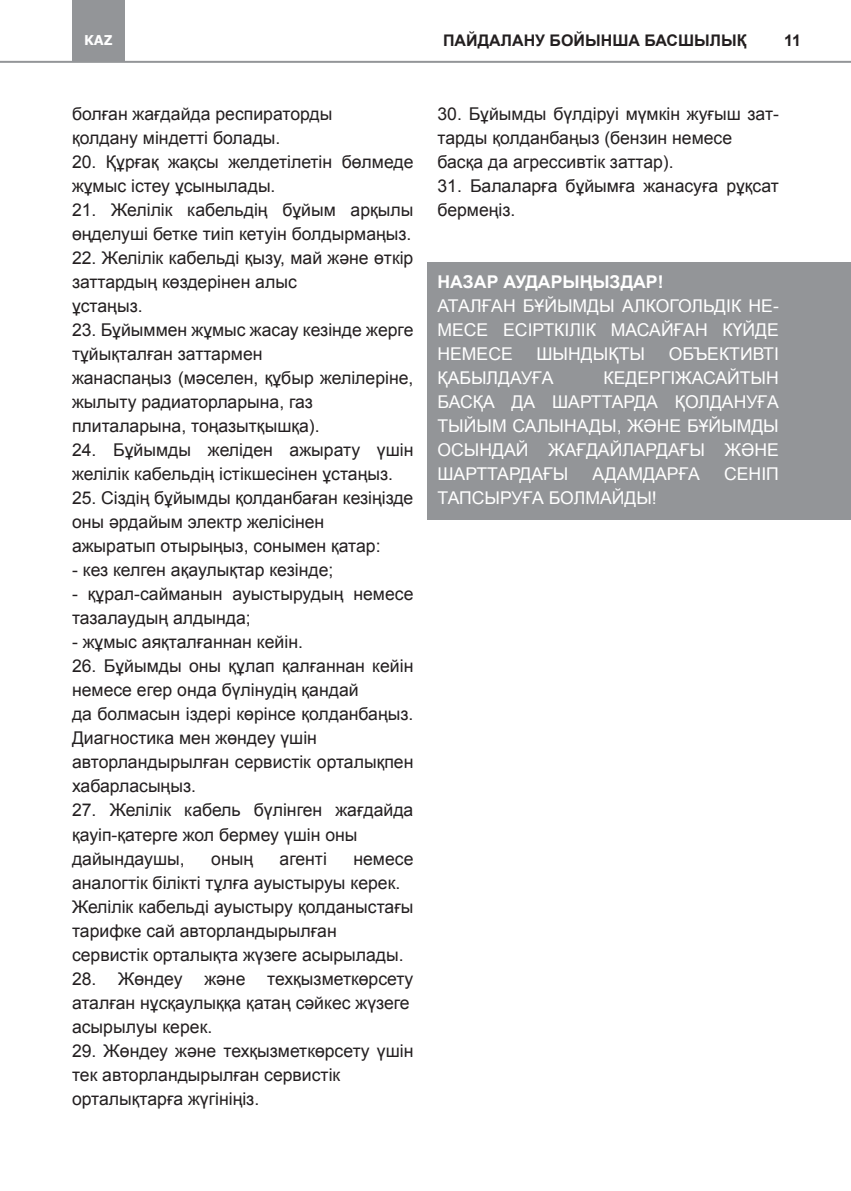
<style>
.page{position:relative;width:851px;height:1191px;background:#fff}
.page>*{position:absolute;margin:0;border:0;box-sizing:border-box;transform-origin:0 0}
.t1{font:17.6px/24px "Arial";color:#231f20}
.t2{font:17.6px/24px "Arial";color:#fff;text-align:justify}
.t3{font:700 17.6px "Arial";color:#fff}
.t4{font:700 16px "Arial";color:#231f20}
.t5{font:700 13.6px "Verdana";color:#fff;scale:.95 1}
</style>
<div class="page">
<hr style="left:0;top:61px;width:850px;height:2px;background:#939598">
<div style="left:72px;top:0;width:53px;height:62px;background:#939598"></div>
<div style="left:427px;top:262px;width:423px;height:258px;background:#939598"></div>
<p class="t5" style="left:84px;top:30px;width:32px">KAZ</p>
<p class="t4" style="left:443px;top:30px;width:305px">ПАЙДАЛАНУ БОЙЫНША БАСШЫЛЫҚ</p>
<p class="t4" style="left:784px;top:30px;width:18px">11</p>
<p class="t1" style="left:72px;top:102px;width:262px">болған жағдайда респираторды қолдану міндетті болады.</p>
<p class="t1" style="left:72px;top:150px;width:343px">20. Құрғақ жақсы желдетілетін бөлмеде жұмыс істеу ұсынылады.</p>
<p class="t1" style="left:72px;top:198px;width:343px">21. Желілік кабельдің бұйым арқылы өңделуші бетке тиіп кетуін болдырмаңыз.</p>
<p class="t1" style="left:72px;top:246px;width:343px">22. Желілік кабельді қызу, май және өткір заттардың көздерінен алыс<br>ұстаңыз.</p>
<p class="t1" style="left:72px;top:318px;width:343px">23. Бұйыммен жұмыс жасау кезінде жерге тұйықталған заттармен<br>жанаспаңыз (мәселен, құбыр желілеріне, жылыту радиаторларына, газ плиталарына, тоңазытқышқа).</p>
<p class="t1" style="left:72px;top:438px;width:343px">24. Бұйымды желіден ажырату үшін желілік кабельдің істікшесінен ұстаңыз.</p>
<p class="t1" style="left:72px;top:486px;width:343px">25. Сіздің бұйымды қолданбаған кезіңізде оны әрдайым электр желісінен<br>ажыратып отырыңыз, сонымен қатар:</p>
<p class="t1" style="left:72px;top:558px;width:263px">- кез келген ақаулықтар кезінде;</p>
<p class="t1" style="left:72px;top:582px;width:343px">- құрал-сайманын ауыстырудың немесе тазалаудың алдында;</p>
<p class="t1" style="left:72px;top:630px;width:232px">- жұмыс аяқталғаннан кейін.</p>
<p class="t1" style="left:72px;top:654px;width:343px">26. Бұйымды оны құлап қалғаннан кейін немесе егер онда бүлінудің қандай<br>да болмасын іздері көрінсе қолданбаңыз.<br>Диагностика мен жөндеу үшін авторландырылған сервистік орталықпен хабарласыңыз.</p>
<p class="t1" style="left:72px;top:798px;width:343px">27. Желілік кабель бүлінген жағдайда қауіп-қатерге жол бермеу үшін оны дайындаушы,</p>
<p class="t1" style="left:211px;top:846px;width:43px">оның</p>
<p class="t1" style="left:279px;top:846px;width:49px">агенті</p>
<p class="t1" style="left:72px;top:846px;width:343px;text-indent:281px">немесе аналогтік білікті тұлға ауыстыруы керек.<br>Желілік кабельді ауыстыру қолданыстағы тарифке сай авторландырылған сервистік орталықта жүзеге асырылады.</p>
<p class="t1" style="left:72px;top:966px;width:343px">28. Жөндеу және техқызметкөрсету аталған нұсқаулыққа қатаң сәйкес жүзеге асырылуы керек.</p>
<p class="t1" style="left:72px;top:1038px;width:343px">29. Жөндеу және техқызметкөрсету үшін тек авторландырылған сервистік орталықтарға жүгініңіз.</p>
<p class="t1" style="left:437px;top:102px;width:343px">30. Бұйымды бүлдіруі мүмкін жуғыш зат&shy;тарды қолданбаңыз (бензин немесе басқа да агрессивтік заттар).</p>
<p class="t1" style="left:437px;top:174px;width:343px">31. Балаларға бұйымға жанасуға рұқсат бермеңіз.</p>
<p class="t3" style="left:437px;top:270px;width:227px">НАЗАР АУДАРЫҢЫЗДАР!</p>
<p class="t2" style="left:437px;top:294px;width:343px">АТАЛҒАН БҰЙЫМДЫ АЛКОГОЛЬДІК НЕ-МЕСЕ ЕСІРТКІЛІК МАСАЙҒАН КҮЙДЕ НЕМЕСЕ</p>
<p class="t2" style="left:536px;top:342px;width:110px">ШЫНДЫҚТЫ</p>
<p class="t2" style="left:668px;top:342px;width:112px">ОБЪЕКТИВТІ</p>
<p class="t2" style="left:437px;top:366px;width:117px">ҚАБЫЛДАУҒА</p>
<p class="t2" style="left:437px;top:366px;width:343px;text-indent:166px">КЕДЕРГІЖАСАЙТЫН БАСҚА ДА ШАРТТАРДА ҚОЛДАНУҒА ТЫЙЫМ САЛЫНАДЫ, ЖӘНЕ БҰЙЫМДЫ ОСЫНДАЙ ЖАҒДАЙЛАРДАҒЫ ЖӘНЕ ШАРТТАРДАҒЫ</p>
<p class="t2" style="left:592px;top:462px;width:109px">АДАМДАРҒА</p>
<p class="t2" style="left:724px;top:462px;width:56px">СЕНІП</p>
<p class="t2" style="left:437px;top:486px;width:221px">ТАПСЫРУҒА БОЛМАЙДЫ!</p>
</div>
